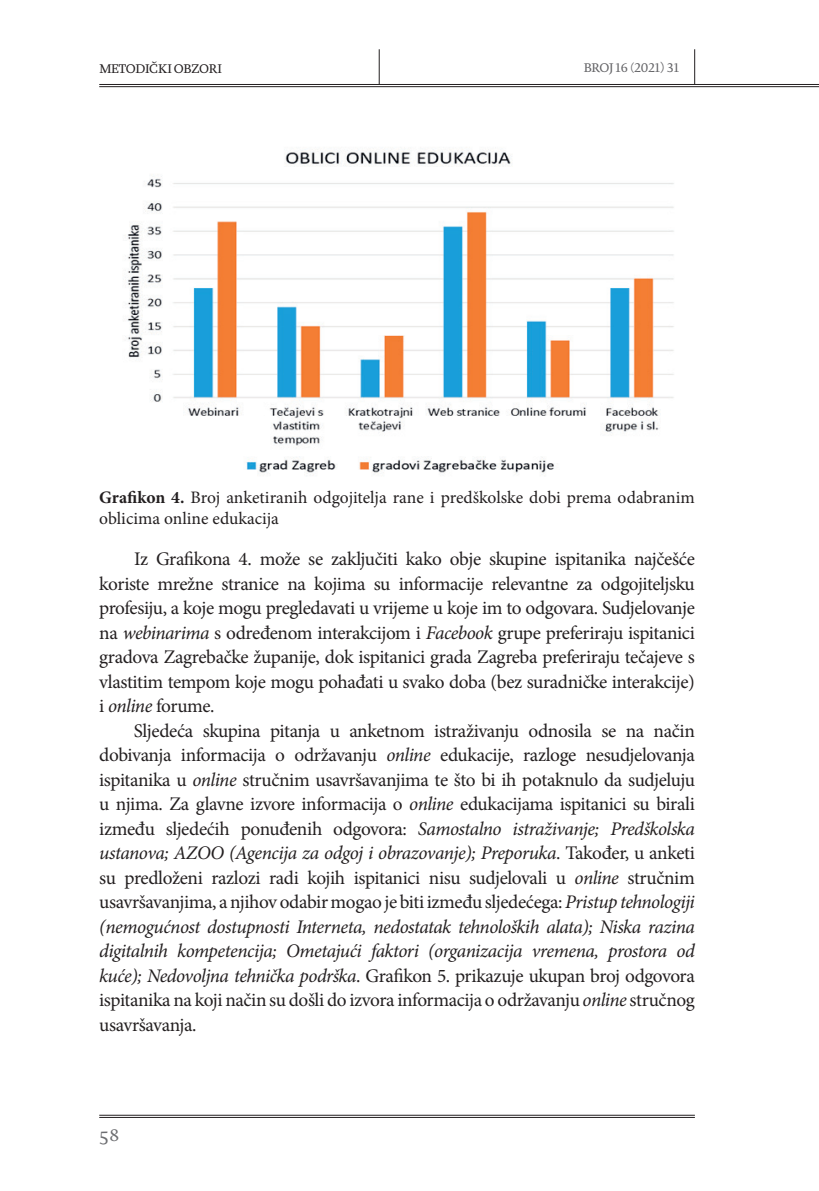
<style>
.page{position:relative;width:819px;height:1191px;background:#fff}
.page>*{position:absolute;margin:0;border:0;box-sizing:border-box;transform-origin:0 0}
.t1{font:19.25px/24.5px "Minion Pro";letter-spacing:-.02em;color:#231f20;text-align:justify}
.t2{font:17.5px/21px "Minion Pro";letter-spacing:-.005em;color:#231f20}
.t3{font:300 17.5px "Brioni Std";color:#6c6d70}
.t4{font:300 13.12px "Brioni Std";letter-spacing:-.03em;color:#231f20}
.t5{font:300 13.12px "Brioni Std";letter-spacing:-.02em;color:#636366}
.s1{font-size:12.25px}
.s2{font-weight:700}
.s3{font-style:italic}
</style>
<div class="page">
<hr style="left:99px;top:84px;width:720px;height:1px;background:#231f20">
<hr style="left:99px;top:86px;width:720px;height:1px;background:#231f20">
<hr style="left:99px;top:1115px;width:595px;height:1px;background:#231f20">
<hr style="left:99px;top:1117px;width:595px;height:1px;background:#231f20">
<hr style="left:379px;top:49px;width:1px;height:35px;background:#231f20">
<hr style="left:694px;top:49px;width:1px;height:35px;background:#231f20">
<img style="left:127px;top:150px;width:547px;height:325px">
<p class="t4" style="left:99px;top:60px;width:124px">METODIČKI OBZORI</p>
<p class="t5" style="left:583px;top:59px;width:97px">BROJ 16 <span class="s1">(</span>2021) 31</p>
<p class="t2" style="left:99px;top:487px;width:597px"><span class="s2">Grafikon 4.</span> Broj anketiranih odgojitelja rane i predškolske dobi prema odabranim oblicima online edukacija</p>
<p class="t1" style="left:99px;top:547px;width:597px;text-indent:35px">Iz Grafikona 4. može se zaključiti kako obje skupine ispitanika najčešće koriste mrežne stranice na kojima su informacije relevantne za odgojiteljsku profesiju, a koje mogu pregledavati u vrijeme u koje im to odgovara. Sudjelovanje na <span class="s3">webinarima</span> s određenom interakcijom i <span class="s3">Facebook</span> grupe preferiraju ispitanici gradova Zagrebačke županije, dok ispitanici grada Zagreba preferiraju tečajeve s vlastitim tempom koje mogu pohađati u svako doba (bez suradničke interakcije) i <span class="s3">online</span> forume.</p>
<p class="t1" style="left:99px;top:718px;width:597px;text-indent:35px">Sljedeća skupina pitanja u anketnom istraživanju odnosila se na način dobivanja informacija o održavanju <span class="s3">online</span> edukacije, razloge nesudjelovanja ispitanika u <span class="s3">online</span> stručnim usavršavanjima te što bi ih potaknulo da sudjeluju u njima. Za glavne izvore informacija o <span class="s3">online</span> edukacijama ispitanici su birali između sljedećih ponuđenih odgovora: <span class="s3">Samostalno istraživanje; Predškolska ustanova; AZOO (Agencija za odgoj i obrazovanje); Preporuka</span>. Također, u anketi su predloženi razlozi radi kojih ispitanici nisu sudjelovali u <span class="s3">online</span> stručnim usavršavanjima, a njihov odabir mogao je biti između sljedećega: <span class="s3">Pristup tehnologiji (nemogućnost dostupnosti Interneta, nedostatak tehnoloških alata); Niska razina digitalnih kompetencija; Ometajući faktori (organizacija vremena, prostora od kuće); Nedovoljna tehnička podrška</span>. Grafikon 5. prikazuje ukupan broj odgovora ispitanika na koji način su došli do izvora informacija o održavanju <span class="s3">online</span> stručnog usavršavanja.</p>
<p class="t3" style="left:99px;top:1123px;width:22px">58</p>
</div>
